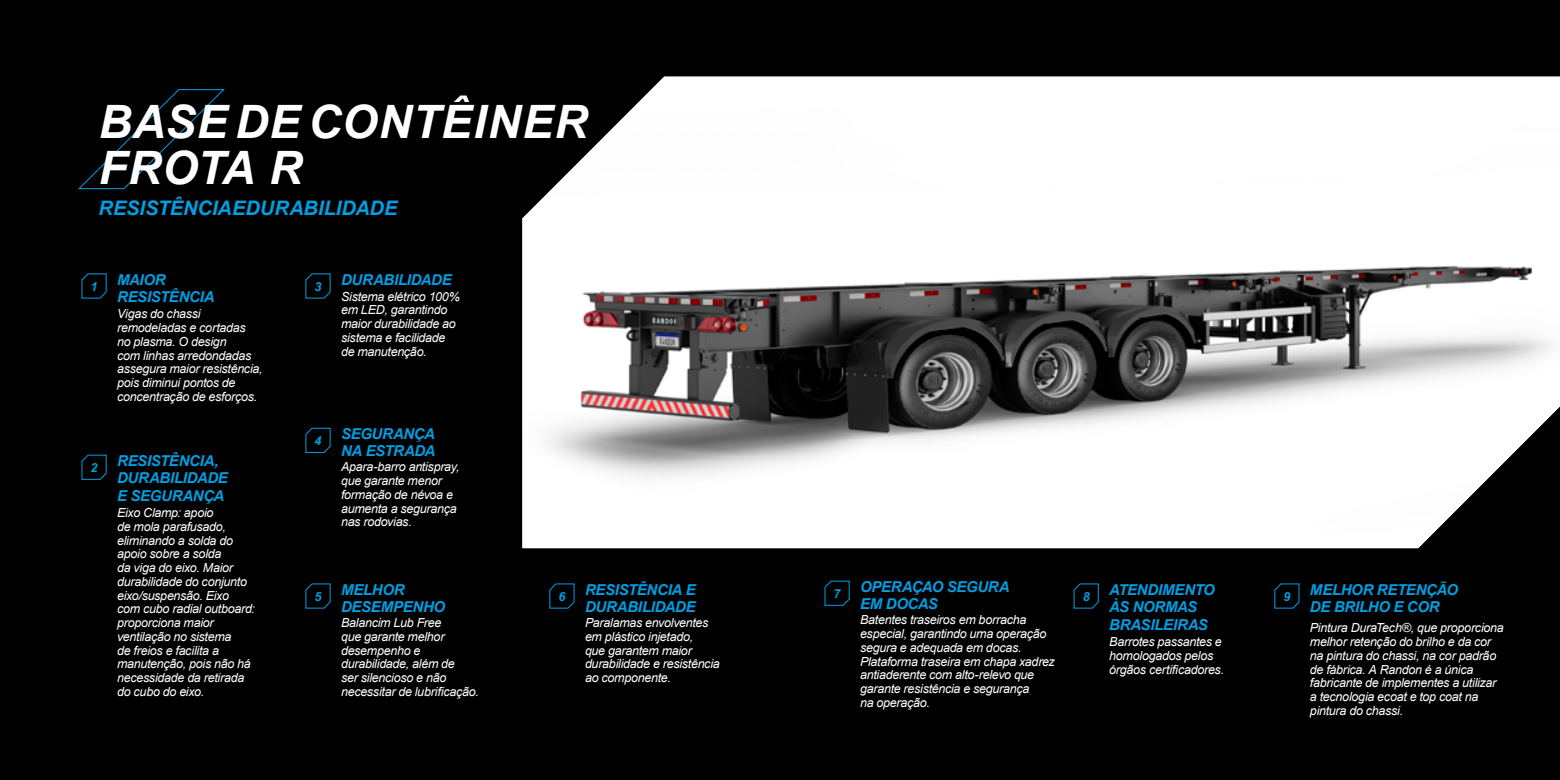
<style>
.page{position:relative;width:1560px;height:780px;background:#fff}
.page>*{position:absolute;margin:0;border:0;box-sizing:border-box;transform-origin:0 0}
.t1{font:italic 700 46px/46px "Arial";letter-spacing:.02em;color:#fff}
.t2{font:italic 700 20px "Arial";letter-spacing:-.005em;color:#009fe3}
.t3{font:italic 700 15px/17.5px "Arial";letter-spacing:-.025em;color:#009fe3}
.t4{font:italic 12.5px/13.8px "Arial";letter-spacing:-.025em;color:#fff}
.t5{font:italic 700 12.5px "Arial";color:#009fe3}
</style>
<div class="page">
<div style="left:0;top:0;width:780px;height:780px;background:#000"></div>
<div style="left:780px;top:0;width:779px;height:780px;background:#000"></div>
<img style="left:522px;top:77px;width:1037px;height:471px">
<svg style="left:81px;top:273px;width:26px;height:26px"></svg>
<svg style="left:305px;top:273px;width:26px;height:26px"></svg>
<svg style="left:305px;top:427px;width:26px;height:26px"></svg>
<svg style="left:305px;top:583px;width:26px;height:25px"></svg>
<svg style="left:549px;top:583px;width:25px;height:25px"></svg>
<svg style="left:824px;top:580px;width:25px;height:26px"></svg>
<svg style="left:81px;top:454px;width:26px;height:26px"></svg>
<svg style="left:1073px;top:583px;width:25px;height:25px"></svg>
<svg style="left:1274px;top:583px;width:25px;height:25px"></svg>
<svg style="left:78px;top:89px;width:147px;height:100px"></svg>
<h1 class="t1" style="left:99px;top:101px;width:490px">BASE DE CONTÊINER<br>FROTA R</h1>
<h2 class="t2" style="left:98px;top:194px;width:300px">RESISTÊNCIA E DURABILIDADE</h2>
<p class="t5" style="left:91px;top:278px;width:8px">1</p>
<p class="t3" style="left:117px;top:271px;width:99px">MAIOR<br>RESISTÊNCIA</p>
<p class="t4" style="left:117px;top:307px;width:147px">Vigas do chassi remodeladas e cortadas<br>no plasma. O design<br>com linhas arredondadas assegura maior resistência, pois diminui pontos de concentração de esforços.</p>
<p class="t5" style="left:91px;top:459px;width:8px">2</p>
<p class="t3" style="left:117px;top:452px;width:112px">RESISTÊNCIA,<br>DURABILIDADE<br>E SEGURANÇA</p>
<p class="t4" style="left:117px;top:506px;width:139px">Eixo Clamp: apoio<br>de mola parafusado, eliminando a solda do apoio sobre a solda<br>da viga do eixo. Maior durabilidade do conjunto eixo/suspensão. Eixo com cubo radial outboard: proporciona maior ventilação no sistema<br>de freios e facilita a manutenção, pois não há necessidade da retirada do cubo do eixo.</p>
<p class="t5" style="left:314px;top:278px;width:8px">3</p>
<p class="t3" style="left:341px;top:271px;width:112px">DURABILIDADE</p>
<p class="t4" style="left:341px;top:289px;width:120px">Sistema elétrico 100% em LED, garantindo maior durabilidade ao sistema e facilidade de manutenção.</p>
<p class="t5" style="left:314px;top:432px;width:8px">4</p>
<p class="t3" style="left:341px;top:425px;width:96px">SEGURANÇA<br>NA ESTRADA</p>
<p class="t4" style="left:341px;top:460px;width:120px">Apara-barro antispray, que garante menor formação de névoa e aumenta a segurança nas rodovias.</p>
<p class="t5" style="left:314px;top:588px;width:8px">5</p>
<p class="t3" style="left:341px;top:581px;width:106px">MELHOR<br>DESEMPENHO</p>
<p class="t4" style="left:341px;top:616px;width:139px">Balancim Lub Free<br>que garante melhor desempenho e durabilidade, além de<br>ser silencioso e não necessitar de lubrificação.</p>
<p class="t5" style="left:558px;top:588px;width:8px">6</p>
<p class="t3" style="left:585px;top:581px;width:112px">RESISTÊNCIA E<br>DURABILIDADE</p>
<p class="t4" style="left:585px;top:616px;width:136px">Paralamas envolventes em plástico injetado,<br>que garantem maior durabilidade e resistência ao componente.</p>
<p class="t5" style="left:833px;top:585px;width:8px">7</p>
<p class="t3" style="left:860px;top:578px;width:151px">OPERAÇAO SEGURA<br>EM DOCAS</p>
<p class="t4" style="left:860px;top:613px;width:196px">Batentes traseiros em borracha especial, garantindo uma operação segura e adequada em docas.<br>Plataforma traseira em chapa xadrez antiaderente com alto-relevo que garante resistência e segurança<br>na operação.</p>
<p class="t3" style="left:1109px;top:581px;width:107px">ATENDIMENTO<br>ÀS NORMAS<br>BRASILEIRAS</p>
<p class="t3" style="left:1309px;top:581px;width:149px">MELHOR RETENÇÃO<br>DE BRILHO E COR</p>
<p class="t5" style="left:1082px;top:588px;width:8px">8</p>
<p class="t5" style="left:1283px;top:588px;width:8px">9</p>
<p class="t4" style="left:1309px;top:621px;width:195px">Pintura DuraTech®, que proporciona melhor retenção do brilho e da cor na pintura do chassi, na cor padrão de fábrica. A Randon é a única fabricante de implementes a utilizar a tecnologia ecoat e top coat na pintura do chassi.</p>
<p class="t4" style="left:1109px;top:635px;width:116px">Barrotes passantes e homologados pelos órgãos certificadores.</p>
</div>
